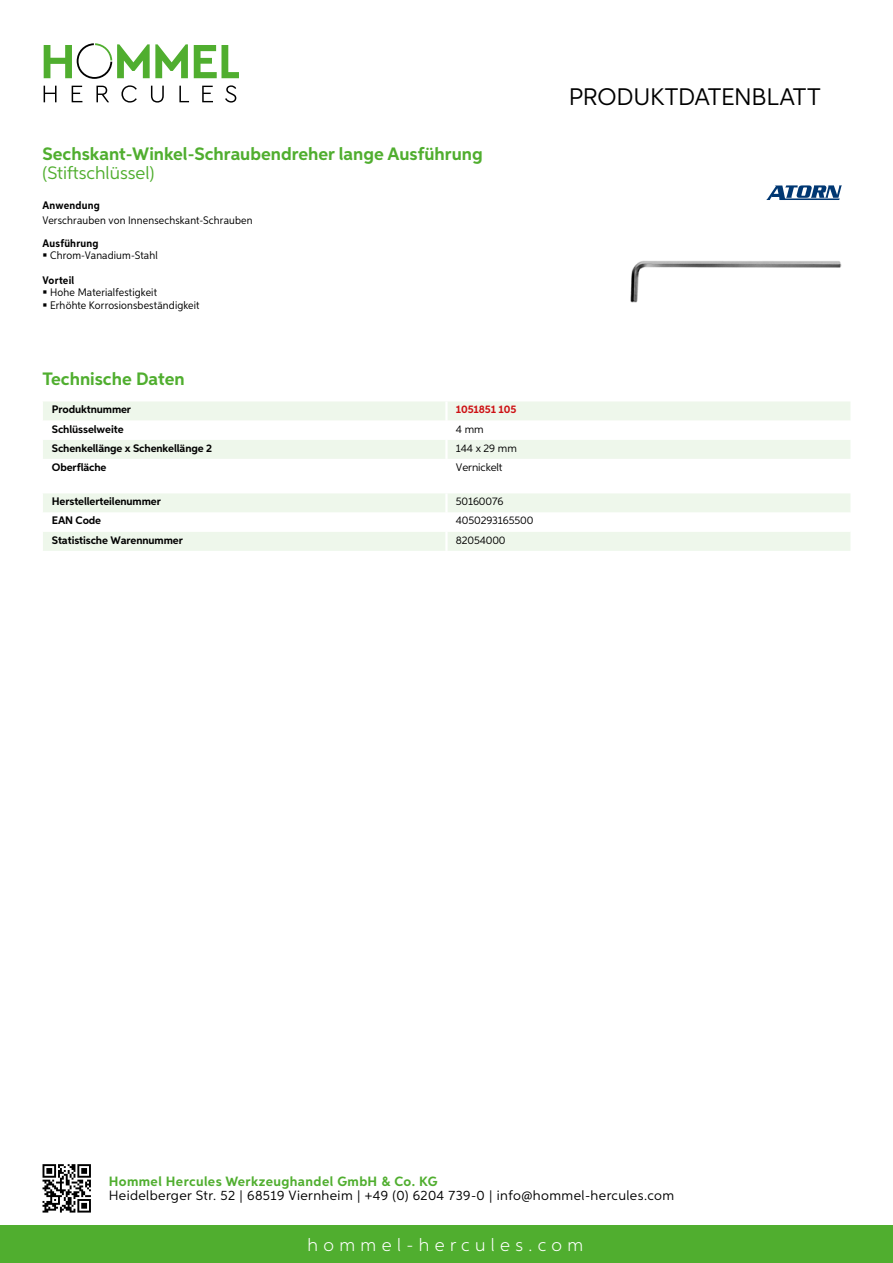
<style>
.page{position:relative;width:893px;height:1263px;background:#fff}
.page>*{position:absolute;margin:0;border:0;box-sizing:border-box;transform-origin:0 0}
.t1{font:24px "Aspira";letter-spacing:-.01em;color:#000}
.t2{font:700 18px "Aspira";color:#50ae2f}
.t3{font:300 18px "Aspira";letter-spacing:.3em;color:#fff}
.t4{font:18px "Aspira";color:#50ae2f}
.t5{font:13.5px "Aspira";letter-spacing:.03em;color:#000}
.t6{font:700 13.5px "Aspira";letter-spacing:.03em;color:#50ae2f}
.t7{font:700 10.95px "Aspira";letter-spacing:-.01em;color:#000}
.t8{font:10.95px/12.8px "Aspira Nar";letter-spacing:.015em;color:#000}
.t9{font:10.95px "Aspira";letter-spacing:-.01em;color:#000}
.t10{font:700 10.95px "Aspira Nar";letter-spacing:.02em;color:#000}
.t11{font:700 10.95px "Aspira";letter-spacing:-.01em;color:#cd1013}
</style>
<div class="page">
<div style="left:0;top:1226px;width:893px;height:37px;background:#50ae2f"></div>
<svg style="left:43px;top:1164px;width:48px;height:48px"></svg>
<svg style="left:194px;top:45px;width:45px;height:33px"></svg>
<svg style="left:44px;top:43px;width:144px;height:36px"></svg>
<svg style="left:44px;top:86px;width:13px;height:16px"></svg>
<svg style="left:72px;top:86px;width:10px;height:16px"></svg>
<svg style="left:96px;top:86px;width:13px;height:16px"></svg>
<svg style="left:121px;top:85px;width:16px;height:18px"></svg>
<svg style="left:151px;top:86px;width:13px;height:17px"></svg>
<svg style="left:179px;top:86px;width:10px;height:16px"></svg>
<svg style="left:202px;top:86px;width:11px;height:16px"></svg>
<svg style="left:225px;top:85px;width:11px;height:18px"></svg>
<div style="left:43px;top:401px;width:807px;height:19px;background:#eef7eb"></div>
<div style="left:43px;top:440px;width:807px;height:19px;background:#eef7eb"></div>
<hr style="left:445px;top:401px;width:3px;height:20px;background:#fff">
<hr style="left:445px;top:440px;width:3px;height:19px;background:#fff">
<svg style="left:43px;top:493px;width:807px;height:58px"></svg>
<hr style="left:445px;top:532px;width:3px;height:19px;background:#fff">
<img style="left:630px;top:261px;width:212px;height:42px">
<svg style="left:766px;top:185px;width:76px;height:15px"></svg>
<h2 class="t2" style="left:43px;top:142px;width:442px">Sechskant-Winkel-Schraubendreher lange Ausführung</h2>
<h2 class="t4" style="left:43px;top:162px;width:113px">(Stiftschlüssel)</h2>
<p class="t10" style="left:43px;top:199px;width:59px">Anwendung</p>
<p class="t8" style="left:43px;top:214px;width:212px">Verschrauben von Innensechskant-Schrauben</p>
<p class="t10" style="left:43px;top:236px;width:58px">Ausführung</p>
<p class="t8" style="left:50px;top:249px;width:109px">Chrom-Vanadium-Stahl</p>
<p class="t10" style="left:43px;top:273px;width:33px">Vorteil</p>
<p class="t8" style="left:50px;top:286px;width:151px">Hohe Materialfestigkeit<br>Erhöhte Korrosionsbeständigkeit</p>
<h2 class="t2" style="left:43px;top:367px;width:144px">Technische Daten</h2>
<p class="t7" style="left:52px;top:403px;width:81px">Produktnummer</p>
<p class="t11" style="left:456px;top:403px;width:62px">1051851 105</p>
<p class="t7" style="left:52px;top:422px;width:73px">Schlüsselweite</p>
<p class="t9" style="left:456px;top:422px;width:29px">4 mm</p>
<p class="t7" style="left:52px;top:441px;width:162px">Schenkellänge x Schenkellänge 2</p>
<p class="t9" style="left:456px;top:441px;width:62px">144 x 29 mm</p>
<p class="t7" style="left:52px;top:460px;width:56px">Oberfläche</p>
<p class="t9" style="left:456px;top:460px;width:48px">Vernickelt</p>
<p class="t7" style="left:52px;top:495px;width:111px">Herstellerteilenummer</p>
<p class="t9" style="left:456px;top:495px;width:49px">50160076</p>
<p class="t7" style="left:52px;top:514px;width:51px">EAN Code</p>
<p class="t9" style="left:456px;top:514px;width:79px">4050293165500</p>
<p class="t7" style="left:52px;top:533px;width:132px">Statistische Warennummer</p>
<p class="t9" style="left:456px;top:533px;width:51px">82054000</p>
<h1 class="t1" style="left:569px;top:82px;width:253px">Produktdatenblatt</h1>
<p class="t6" style="left:109px;top:1172px;width:330px">Hommel Hercules Werkzeughandel GmbH &amp; Co. KG</p>
<p class="t5" style="left:109px;top:1187px;width:567px">Heidelberger Str. 52 | 68519 Viernheim | +49 (0) 6204 739-0 | info@hommel-hercules.com</p>
<h2 class="t3" style="left:307px;top:1234px;width:277px">hommel-hercules.com</h2>
</div>
